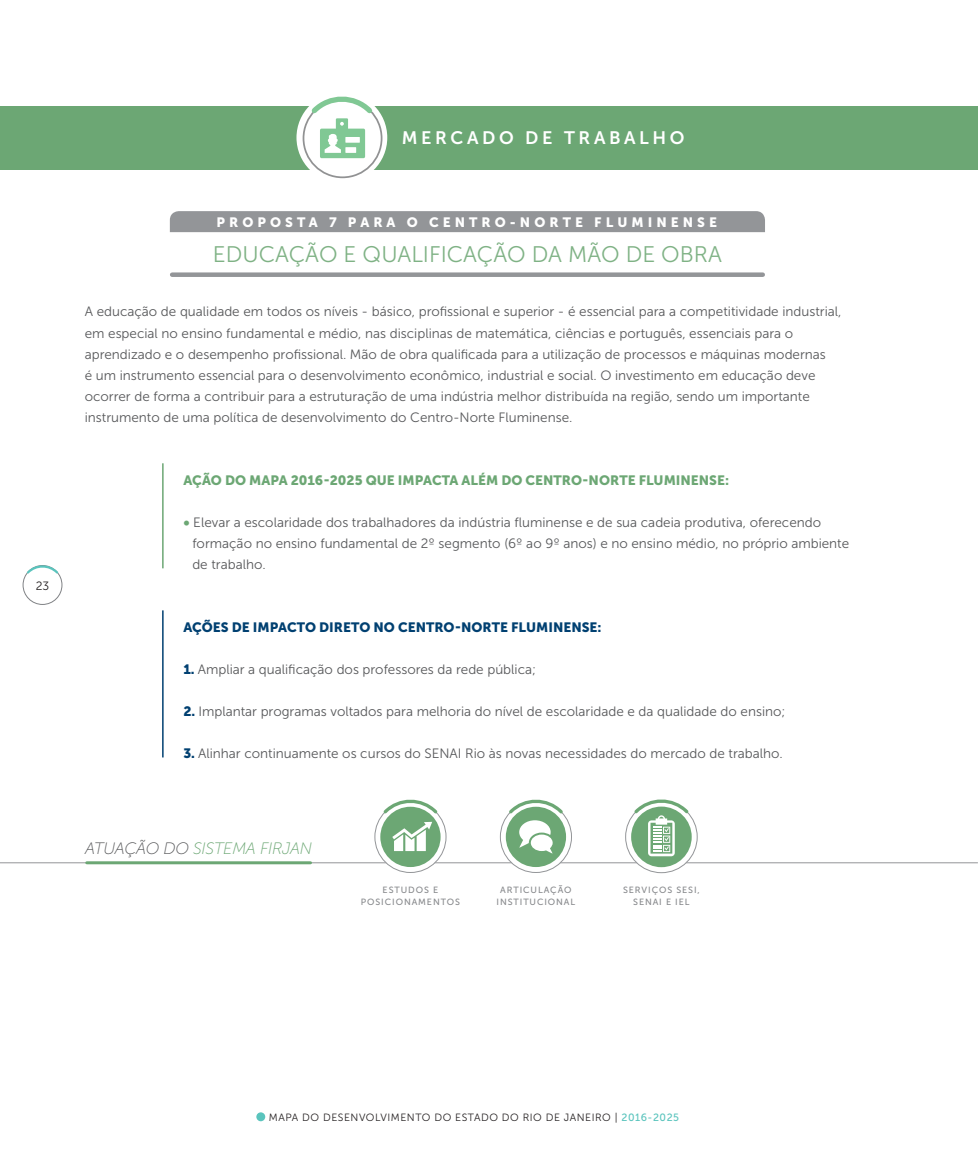
<style>
.page{position:relative;width:978px;height:1170px;background:#fff}
.page>*{position:absolute;margin:0;border:0;box-sizing:border-box;transform-origin:0 0}
.t1{font:22.5px "Museo Sans 300";color:#7fb285}
.t2{font:18px "Museo Sans 700";letter-spacing:.2em;color:#fff}
.t3{font:italic 16.5px "Museo Sans 100";letter-spacing:-.02em;color:#6ca774}
.t4{font:13.5px/21px "Museo Sans 300";color:#57585a}
.t5{font:13.5px "Museo Sans 900";color:#6ca774}
.t6{font:13.5px "Museo Sans 900";color:#004071}
.t7{font:13.5px "Museo Sans 900";letter-spacing:.3em;color:#fff}
.t8{font:12px "Museo Sans 300";color:#231f20}
.t9{font:10.5px "Museo Sans 300";letter-spacing:.05em;color:#231f20}
.t10{font:9px/12px "Museo Sans 500";letter-spacing:.1em;color:#87898c;text-align:center}
.s1{font-family:"Museo Sans 900";color:#6ca774}
.s2{font-family:"Museo Sans 900";color:#004071}
.s3{color:#57585a}
.s4{font-family:"Museo Sans 500";color:#5ac4bd}
</style>
<div class="page">
<div style="left:23px;top:565px;width:39px;height:39px;border:1px solid #808285;border-radius:50%"></div>
<svg style="left:25px;top:565px;width:35px;height:10px"></svg>
<div style="left:256px;top:1112px;width:9px;height:9px;background:#5ac4bd;border-radius:50%"></div>
<hr style="left:0;top:862px;width:978px;height:1px;background:#939598">
<hr style="left:87px;top:861px;width:224px;height:3px;background:#6ca774">
<svg style="left:375px;top:801px;width:71px;height:71px"></svg>
<svg style="left:383px;top:799px;width:54px;height:14px"></svg>
<div style="left:380px;top:806px;width:61px;height:61px;background:#6ca774;border-radius:50%"></div>
<svg style="left:392px;top:821px;width:40px;height:30px"></svg>
<svg style="left:500px;top:801px;width:71px;height:71px"></svg>
<div style="left:506px;top:806px;width:60px;height:61px;background:#6ca774;border-radius:50%"></div>
<svg style="left:509px;top:799px;width:54px;height:14px"></svg>
<svg style="left:519px;top:820px;width:34px;height:33px"></svg>
<div style="left:626px;top:801px;width:71px;height:71px;background:#fff;border-radius:50%"></div>
<div style="left:631px;top:806px;width:61px;height:61px;background:#6ca774;border-radius:50%"></div>
<svg style="left:634px;top:799px;width:58px;height:57px"></svg>
<div style="left:172px;top:272px;width:591px;height:5px;background:#939598"></div>
<div style="left:170px;top:211px;width:595px;height:21px;background:#939598"></div>
<hr style="left:162px;top:463px;width:2px;height:105px;background:#6ca774">
<hr style="left:162px;top:610px;width:2px;height:147px;background:#004071">
<div style="left:0;top:106px;width:978px;height:63px;background:#6ca774"></div>
<svg style="left:296px;top:92px;width:91px;height:91px"></svg>
<div style="left:303px;top:99px;width:79px;height:78px;background:#fff;border-radius:50%"></div>
<div style="left:303px;top:98px;width:79px;height:80px;border:2px solid #919293;border-radius:50%"></div>
<svg style="left:307px;top:95px;width:70px;height:63px"></svg>
<p class="t8" style="left:36px;top:579px;width:15px">23</p>
<h2 class="t2" style="left:402px;top:128px;width:284px">MERCADO DE TRABALHO</h2>
<p class="t7" style="left:217px;top:214px;width:502px">PROPOSTA 7 PARA O CENTRO-NORTE FLUMINENSE</p>
<h1 class="t1" style="left:213px;top:242px;width:17px">educação</h1>
<h1 class="t1" style="left:344px;top:242px;width:34px">e qualificação</h1>
<h1 class="t1" style="left:532px;top:242px;width:54px">da mão</h1>
<h1 class="t1" style="left:626px;top:242px;width:52px">de obra</h1>
<p class="t4" style="left:85px;top:301px;width:758px">A educação de qualidade em todos os níveis - básico, profissional e superior - é essencial para a competitividade industrial, em especial no ensino fundamental e médio, nas disciplinas de matemática, ciências e português, essenciais para o aprendizado e o desempenho profissional. Mão de obra qualificada para a utilização de processos e máquinas modernas<br>é um instrumento essencial para o desenvolvimento econômico, industrial e social. O investimento em educação deve ocorrer de forma a contribuir para a estruturação de uma indústria melhor distribuída na região, sendo um importante instrumento de uma política de desenvolvimento do Centro-Norte Fluminense.</p>
<p class="t5" style="left:183px;top:472px;width:77px">AÇÃO DO MAPA</p>
<p class="t5" style="left:291px;top:472px;width:117px">2016-2025 QUE IMPACTA</p>
<p class="t5" style="left:462px;top:472px;width:269px">ALÉM DO CENTRO-NORTE FLUMINENSE:</p>
<p class="t4" style="left:192px;top:511px;width:658px;text-indent:-9px"><span class="s1">•</span> Elevar a escolaridade dos trabalhadores da indústria fluminense e de sua cadeia produtiva, oferecendo formação no ensino fundamental de 2º segmento (6º ao 9º anos) e no ensino médio, no próprio ambiente de trabalho.</p>
<p class="t6" style="left:183px;top:619px;width:80px">AÇÕES DE IMPACTO</p>
<p class="t6" style="left:319px;top:619px;width:10px">DIRETO</p>
<p class="t6" style="left:373px;top:619px;width:230px">NO CENTRO-NORTE FLUMINENSE:</p>
<p class="t4" style="left:183px;top:658px;width:354px"><span class="s2">1.</span> Ampliar a qualificação dos professores da rede pública;</p>
<p class="t4" style="left:183px;top:700px;width:604px"><span class="s2">2.</span> Implantar programas voltados para melhoria do nível de escolaridade e da qualidade do ensino;</p>
<p class="t4" style="left:183px;top:742px;width:601px"><span class="s2">3.</span> Alinhar continuamente os cursos do SENAI Rio às novas necessidades do mercado de trabalho.</p>
<p class="t3" style="left:85px;top:839px;width:228px"><span class="s3">ATUAÇÃO DO</span> SISTEMA FIRJAN</p>
<p class="t10" style="left:497px;top:883px;width:80px">ARTICULAÇÃO<br>INSTITUCIONAL</p>
<p class="t10" style="left:361px;top:883px;width:101px">ESTUDOS E<br>POSICIONAMENTOS</p>
<p class="t10" style="left:623px;top:883px;width:78px">SERVIÇOS SESI,<br>SENAI E IEL</p>
<p class="t9" style="left:269px;top:1111px;width:412px">MAPA DO DESENVOLVIMENTO DO ESTADO DO RIO DE JANEIRO | <span class="s4">2016-2025</span></p>
</div>
